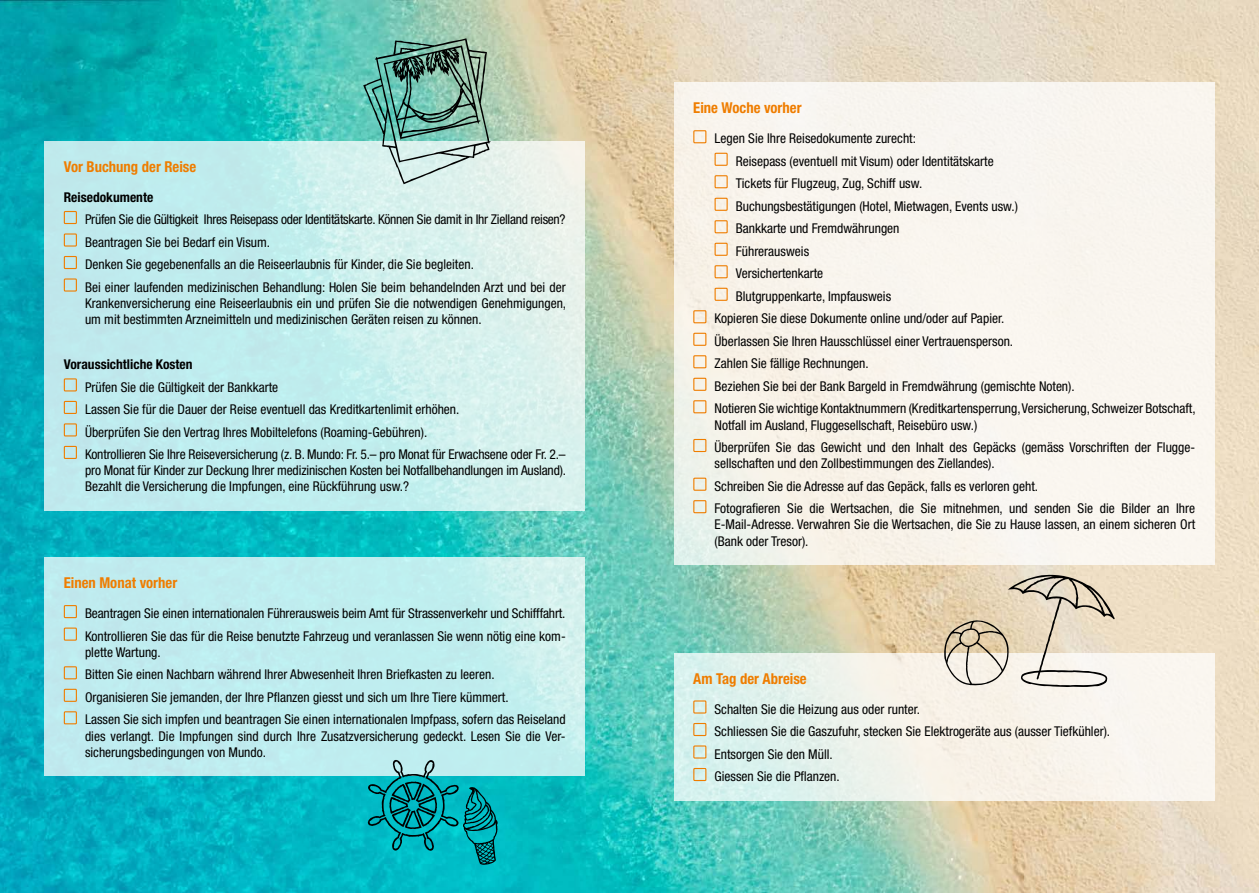
<style>
.page{position:relative;width:1259px;height:893px;background:#fff}
.page>*{position:absolute;margin:0;border:0;box-sizing:border-box;transform-origin:0 0}
.t1{font:700 condensed 15px "Helvetica Neue LT";color:#ef7d00}
.t2{font:condensed 13.5px/22.5px "Helvetica Neue LT";color:#000}
.t3{font:700 condensed 13.5px "Helvetica Neue LT";color:#000}
</style>
<div class="page">
<img style="left:0;top:0;width:1259px;height:893px">
<svg style="left:45px;top:141px;width:540px;height:369px;background:#caeded"></svg>
<div style="left:64px;top:211px;width:13px;height:13px;border:1px solid #ef7d00"></div>
<div style="left:64px;top:233px;width:13px;height:14px;border:1px solid #ef7d00"></div>
<div style="left:64px;top:256px;width:13px;height:13px;border:1px solid #ef7d00"></div>
<div style="left:64px;top:278px;width:13px;height:14px;border:1px solid #ef7d00"></div>
<div style="left:64px;top:378px;width:13px;height:13px;border:1px solid #ef7d00"></div>
<div style="left:64px;top:401px;width:13px;height:13px;border:1px solid #ef7d00"></div>
<div style="left:64px;top:423px;width:13px;height:13px;border:1px solid #ef7d00"></div>
<div style="left:64px;top:446px;width:13px;height:13px;border:1px solid #ef7d00"></div>
<svg style="left:45px;top:557px;width:540px;height:219px;background:#c1edee"></svg>
<div style="left:64px;top:605px;width:13px;height:13px;border:1px solid #ef7d00"></div>
<div style="left:64px;top:627px;width:13px;height:14px;border:1px solid #ef7d00"></div>
<div style="left:64px;top:666px;width:13px;height:13px;border:1px solid #ef7d00"></div>
<div style="left:64px;top:689px;width:13px;height:13px;border:1px solid #ef7d00"></div>
<div style="left:64px;top:711px;width:13px;height:13px;border:1px solid #ef7d00"></div>
<div style="left:674px;top:83px;width:540px;height:482px;background:#f9f5ee"></div>
<div style="left:693px;top:130px;width:13px;height:13px;border:1px solid #ef7d00"></div>
<div style="left:714px;top:153px;width:13px;height:13px;border:1px solid #ef7d00"></div>
<div style="left:714px;top:175px;width:13px;height:13px;border:1px solid #ef7d00"></div>
<div style="left:714px;top:198px;width:13px;height:13px;border:1px solid #ef7d00"></div>
<div style="left:714px;top:220px;width:13px;height:13px;border:1px solid #ef7d00"></div>
<div style="left:714px;top:243px;width:13px;height:13px;border:1px solid #ef7d00"></div>
<div style="left:714px;top:265px;width:13px;height:13px;border:1px solid #ef7d00"></div>
<div style="left:714px;top:288px;width:13px;height:13px;border:1px solid #ef7d00"></div>
<div style="left:693px;top:310px;width:13px;height:13px;border:1px solid #ef7d00"></div>
<div style="left:693px;top:333px;width:13px;height:13px;border:1px solid #ef7d00"></div>
<div style="left:693px;top:355px;width:13px;height:13px;border:1px solid #ef7d00"></div>
<div style="left:693px;top:378px;width:13px;height:13px;border:1px solid #ef7d00"></div>
<div style="left:693px;top:400px;width:13px;height:13px;border:1px solid #ef7d00"></div>
<div style="left:693px;top:439px;width:13px;height:13px;border:1px solid #ef7d00"></div>
<div style="left:693px;top:478px;width:13px;height:13px;border:1px solid #ef7d00"></div>
<div style="left:693px;top:500px;width:13px;height:13px;border:1px solid #ef7d00"></div>
<div style="left:674px;top:653px;width:540px;height:147px;background:linear-gradient(to right,#dcf0ea,#fff5ed)"></div>
<div style="left:693px;top:700px;width:13px;height:14px;border:1px solid #ef7d00"></div>
<div style="left:693px;top:723px;width:13px;height:13px;border:1px solid #ef7d00"></div>
<div style="left:693px;top:745px;width:13px;height:14px;border:1px solid #ef7d00"></div>
<div style="left:693px;top:768px;width:13px;height:13px;border:1px solid #ef7d00"></div>
<svg style="left:363px;top:38px;width:128px;height:146px;background:#82b0a4"></svg>
<svg style="left:367px;top:759px;width:131px;height:106px;background:#1da6ae"></svg>
<svg style="left:944px;top:575px;width:171px;height:112px;background:#d8cdb9"></svg>
<p class="t1" style="left:64px;top:157px;width:134px">Vor Buchung der Reise</p>
<p class="t3" style="left:64px;top:189px;width:91px">Reisedokumente</p>
<p class="t2" style="left:85px;top:208px;width:482px">Prüfen Sie die Gültigkeit Ihres Reisepass oder Identitätskarte. Können Sie damit in Ihr Zielland reisen?<br>Beantragen Sie bei Bedarf ein Visum.<br>Denken Sie gegebenenfalls an die Reiseerlaubnis für Kinder, die Sie begleiten.<br>Bei einer laufenden medizinischen Behandlung: Holen Sie beim behandelnden Arzt und bei der</p>
<p class="t2" style="left:85px;top:295px;width:482px;line-height:16.2px">Krankenversicherung eine Reiseerlaubnis ein und prüfen Sie die notwendigen Genehmigungen, um mit bestimmten Arzneimitteln und medizinischen Geräten reisen zu können.</p>
<p class="t3" style="left:64px;top:356px;width:130px">Voraussichtliche Kosten</p>
<p class="t2" style="left:85px;top:375px;width:482px">Prüfen Sie die Gültigkeit der Bankkarte<br>Lassen Sie für die Dauer der Reise eventuell das Kreditkartenlimit erhöhen.<br>Überprüfen Sie den Vertrag Ihres Mobiltelefons (Roaming-Gebühren).<br>Kontrollieren Sie Ihre Reiseversicherung (z. B. Mundo: Fr. 5.– pro Monat für Erwachsene oder Fr. 2.–</p>
<p class="t2" style="left:85px;top:462px;width:482px;line-height:16.2px">pro Monat für Kinder zur Deckung Ihrer medizinischen Kosten bei Notfallbehandlungen im Ausland).<br>Bezahlt die Versicherung die Impfungen, eine Rückführung usw.?</p>
<p class="t1" style="left:64px;top:574px;width:115px">Einen Monat vorher</p>
<p class="t2" style="left:85px;top:602px;width:482px">Beantragen Sie einen internationalen Führerausweis beim Amt für Strassenverkehr und Schifffahrt.<br>Kontrollieren Sie das für die Reise benutzte Fahrzeug und veranlassen Sie wenn nötig eine kom-</p>
<p class="t2" style="left:85px;top:641px;width:482px">plette Wartung.<br>Bitten Sie einen Nachbarn während Ihrer Abwesenheit Ihren Briefkasten zu leeren.<br>Organisieren Sie jemanden, der Ihre Pflanzen giesst und sich um Ihre Tiere kümmert.<br>Lassen Sie sich impfen und beantragen Sie einen internationalen Impfpass, sofern das Reiseland</p>
<p class="t2" style="left:85px;top:727px;width:481px;line-height:16.5px">dies verlangt. Die Impfungen sind durch Ihre Zusatzversicherung gedeckt. Lesen Sie die Ver&shy;sicherungsbedingungen von Mundo.</p>
<p class="t1" style="left:693px;top:99px;width:110px">Eine Woche vorher</p>
<p class="t2" style="left:714px;top:127px;width:203px">Legen Sie Ihre Reisedokumente zurecht:</p>
<p class="t2" style="left:736px;top:150px;width:259px">Reisepass (eventuell mit Visum) oder Identitätskarte</p>
<p class="t2" style="left:736px;top:172px;width:188px">Tickets für Flugzeug, Zug, Schiff usw.</p>
<p class="t2" style="left:736px;top:195px;width:284px">Buchungsbestätigungen (Hotel, Mietwagen, Events usw.)</p>
<p class="t2" style="left:736px;top:217px;width:165px">Bankkarte und Fremdwährungen</p>
<p class="t2" style="left:736px;top:240px;width:75px">Führerausweis</p>
<p class="t2" style="left:736px;top:262px;width:89px">Versichertenkarte</p>
<p class="t2" style="left:736px;top:285px;width:157px">Blutgruppenkarte, Impfausweis</p>
<p class="t2" style="left:714px;top:307px;width:291px">Kopieren Sie diese Dokumente online und/oder auf Papier.</p>
<p class="t2" style="left:714px;top:330px;width:300px">Überlassen Sie Ihren Hausschlüssel einer Vertrauensperson.</p>
<p class="t2" style="left:714px;top:352px;width:156px">Zahlen Sie fällige Rechnungen.</p>
<p class="t2" style="left:714px;top:375px;width:362px">Beziehen Sie bei der Bank Bargeld in Fremdwährung (gemischte Noten).</p>
<p class="t2" style="left:714px;top:397px;width:483px">Notieren Sie wichtige Kontaktnummern (Kreditkartensperrung, Versicherung, Schweizer Botschaft,</p>
<p class="t2" style="left:714px;top:413px;width:482px">Notfall im Ausland, Fluggesellschaft, Reisebüro usw.)<br>Überprüfen Sie das Gewicht und den Inhalt des Gepäcks (gemäss Vorschriften der Flugge-</p>
<p class="t2" style="left:714px;top:452px;width:482px">sellschaften und den Zollbestimmungen des Ziellandes).<br>Schreiben Sie die Adresse auf das Gepäck, falls es verloren geht.<br>Fotografieren Sie die Wertsachen, die Sie mitnehmen, und senden Sie die Bilder an Ihre</p>
<p class="t2" style="left:714px;top:516px;width:482px;line-height:16.2px">E-Mail-Adresse. Verwahren Sie die Wertsachen, die Sie zu Hause lassen, an einem sicheren Ort (Bank oder Tresor).</p>
<p class="t1" style="left:693px;top:669px;width:115px">Am Tag der Abreise</p>
<p class="t2" style="left:714px;top:697px;width:397px">Schalten Sie die Heizung aus oder runter.<br>Schliessen Sie die Gaszufuhr, stecken Sie Elektrogeräte aus (ausser Tiefkühler).<br>Entsorgen Sie den Müll.<br>Giessen Sie die Pflanzen.</p>
</div>
